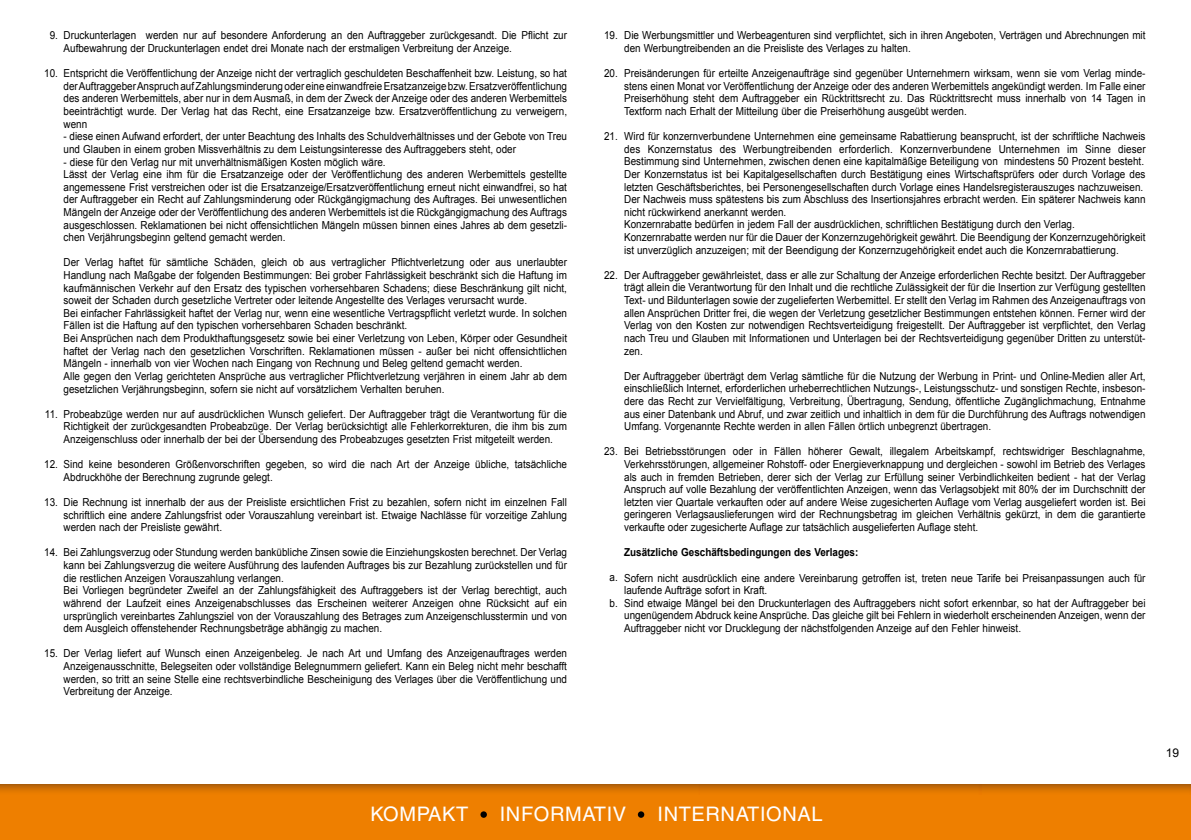
<style>
.page{position:relative;width:1191px;height:840px;background:#fff}
.page>*{position:absolute;margin:0;border:0;box-sizing:border-box;transform-origin:0 0}
.t1{font:20px "Helvetica";letter-spacing:.03em;color:#fff}
.t2{font:12px "Arial";color:#000}
.t3{font:11px/12.6px "Arial";color:#000;scale:.9 1}
.t4{font:700 11px "Arial";color:#000;scale:.9 1}
</style>
<div class="page">
<div style="left:0;top:0;width:1191px;height:839px;background:#ee7f00"></div>
<div style="left:0;top:0;width:1191px;height:783px;background:#fff"></div>
<svg style="left:638px;top:810px;width:6px;height:7px"></svg>
<svg style="left:480px;top:810px;width:7px;height:7px"></svg>
<p class="t3" style="left:50px;top:29px;width:11px">9.</p>
<p class="t3" style="left:44px;top:67px;width:17px">10.</p>
<p class="t3" style="left:64px;top:29px;width:561px">Druckunterlagen werden nur auf besondere Anforderung an den Auftraggeber zurückgesandt. Die Pflicht zur<br>Aufbewahrung der Druckunterlagen endet drei Monate nach der erstmaligen Verbreitung der Anzeige.</p>
<p class="t3" style="left:64px;top:67px;width:561px;text-align:justify">Entspricht die Veröffentlichung der Anzeige nicht der vertraglich geschuldeten Beschaffenheit bzw. Leistung, so hat der Auftraggeber Anspruch auf Zahlungsminderung oder eine einwandfreie Ersatzanzeige bzw. Ersatzveröffentlichung des anderen Werbemittels, aber nur in dem Ausmaß, in dem der Zweck der Anzeige oder des anderen Werbemittels beeinträchtigt wurde. Der Verlag hat das Recht, eine Ersatzanzeige bzw. Ersatzveröffentlichung zu verweigern, wenn</p>
<p class="t3" style="left:64px;top:130px;width:561px">- diese einen Aufwand erfordert, der unter Beachtung des Inhalts des Schuldverhältnisses und der Gebote von Treu und Glauben in einem groben Missverhältnis zu dem Leistungsinteresse des Auftraggebers steht, oder</p>
<p class="t3" style="left:64px;top:155px;width:561px">- diese für den Verlag nur mit unverhältnismäßigen Kosten möglich wäre.<br>Lässt der Verlag eine ihm für die Ersatzanzeige oder der Veröffentlichung des anderen Werbemittels gestellte angemessene Frist verstreichen oder ist die Ersatzanzeige/Ersatzveröffentlichung erneut nicht einwandfrei, so hat der Auftraggeber ein Recht auf Zahlungsminderung oder Rückgängigmachung des Auftrages. Bei unwesentlichen Mängeln der Anzeige oder der Veröffentlichung des anderen Werbemittels ist die Rückgängigmachung des Auftrags ausgeschlossen. Reklamationen bei nicht offensichtlichen Mängeln müssen binnen eines Jahres ab dem gesetzli&shy;chen Verjährungsbeginn geltend gemacht werden.</p>
<p class="t3" style="left:64px;top:256px;width:561px">Der Verlag haftet für sämtliche Schäden, gleich ob aus vertraglicher Pflichtverletzung oder aus unerlaubter Handlung nach Maßgabe der folgenden Bestimmungen: Bei grober Fahrlässigkeit beschränkt sich die Haftung im kaufmännischen Verkehr auf den Ersatz des typischen vorhersehbaren Schadens; diese Beschränkung gilt nicht, soweit der Schaden durch gesetzliche Vertreter oder leitende Angestellte des Verlages verursacht wurde.<br>Bei einfacher Fahrlässigkeit haftet der Verlag nur, wenn eine wesentliche Vertragspflicht verletzt wurde. In solchen Fällen ist die Haftung auf den typischen vorhersehbaren Schaden beschränkt.<br>Bei Ansprüchen nach dem Produkthaftungsgesetz sowie bei einer Verletzung von Leben, Körper oder Gesundheit haftet der Verlag nach den gesetzlichen Vorschriften. Reklamationen müssen - außer bei nicht offensichtlichen Mängeln - innerhalb von vier Wochen nach Eingang von Rechnung und Beleg geltend gemacht werden.<br>Alle gegen den Verlag gerichteten Ansprüche aus vertraglicher Pflichtverletzung verjähren in einem Jahr ab dem gesetzlichen Verjährungsbeginn, sofern sie nicht auf vorsätzlichem Verhalten beruhen.</p>
<p class="t3" style="left:64px;top:407px;width:561px;text-align:justify">Probeabzüge werden nur auf ausdrücklichen Wunsch geliefert. Der Auftraggeber trägt die Verantwortung für die Richtigkeit der zurückgesandten Probeabzüge. Der Verlag berücksichtigt alle Fehlerkorrekturen, die ihm bis zum Anzeigenschluss oder innerhalb der bei der Übersendung des Probeabzuges gesetzten Frist mitgeteilt werden.</p>
<p class="t3" style="left:64px;top:458px;width:561px">Sind keine besonderen Größenvorschriften gegeben, so wird die nach Art der Anzeige übliche, tatsächliche<br>Abdruckhöhe der Berechnung zugrunde gelegt.</p>
<p class="t3" style="left:64px;top:495px;width:561px;text-align:justify">Die Rechnung ist innerhalb der aus der Preisliste ersichtlichen Frist zu bezahlen, sofern nicht im einzelnen Fall schriftlich eine andere Zahlungsfrist oder Vorauszahlung vereinbart ist. Etwaige Nachlässe für vorzeitige Zahlung werden nach der Preisliste gewährt.</p>
<p class="t3" style="left:64px;top:546px;width:561px">Bei Zahlungsverzug oder Stundung werden bankübliche Zinsen sowie die Einziehungskosten berechnet. Der Verlag kann bei Zahlungsverzug die weitere Ausführung des laufenden Auftrages bis zur Bezahlung zurückstellen und für die restlichen Anzeigen Vorauszahlung verlangen.<br>Bei Vorliegen begründeter Zweifel an der Zahlungsfähigkeit des Auftraggebers ist der Verlag berechtigt, auch während der Laufzeit eines Anzeigenabschlusses das Erscheinen weiterer Anzeigen ohne Rücksicht auf ein ursprünglich vereinbartes Zahlungsziel von der Vorauszahlung des Betrages zum Anzeigenschlusstermin und von dem Ausgleich offenstehender Rechnungsbeträge abhängig zu machen.</p>
<p class="t3" style="left:64px;top:647px;width:561px;text-align:justify">Der Verlag liefert auf Wunsch einen Anzeigenbeleg. Je nach Art und Umfang des Anzeigenauftrages werden Anzeigenausschnitte, Belegseiten oder vollständige Belegnummern geliefert. Kann ein Beleg nicht mehr beschafft werden, so tritt an seine Stelle eine rechtsverbindliche Bescheinigung des Verlages über die Veröffentlichung und Verbreitung der Anzeige.</p>
<p class="t3" style="left:45px;top:407px;width:16px">11.</p>
<p class="t3" style="left:44px;top:458px;width:17px">12.</p>
<p class="t3" style="left:44px;top:495px;width:17px">13.</p>
<p class="t3" style="left:44px;top:546px;width:17px">14.</p>
<p class="t3" style="left:44px;top:647px;width:17px">15.</p>
<p class="t3" style="left:604px;top:29px;width:17px">19.</p>
<p class="t3" style="left:604px;top:67px;width:17px">20.</p>
<p class="t3" style="left:624px;top:29px;width:581px">Die Werbungsmittler und Werbeagenturen sind verpflichtet, sich in ihren Angeboten, Verträgen und Abrechnungen mit den Werbungtreibenden an die Preisliste des Verlages zu halten.</p>
<p class="t3" style="left:624px;top:67px;width:581px;text-align:justify">Preisänderungen für erteilte Anzeigenaufträge sind gegenüber Unternehmern wirksam, wenn sie vom Verlag minde&shy;stens einen Monat vor Veröffentlichung der Anzeige oder des anderen Werbemittels angekündigt werden. Im Falle einer Preiserhöhung steht dem Auftraggeber ein Rücktrittsrecht zu. Das Rücktrittsrecht muss innerhalb von 14 Tagen in Textform nach Erhalt der Mitteilung über die Preiserhöhung ausgeübt werden.</p>
<p class="t3" style="left:624px;top:130px;width:581px">Wird für konzernverbundene Unternehmen eine gemeinsame Rabattierung beansprucht, ist der schriftliche Nachweis des Konzernstatus des Werbungtreibenden erforderlich. Konzernverbundene Unternehmen im Sinne dieser Bestimmung sind Unternehmen, zwischen denen eine kapitalmäßige Beteiligung von mindestens 50 Prozent besteht.<br>Der Konzernstatus ist bei Kapitalgesellschaften durch Bestätigung eines Wirtschaftsprüfers oder durch Vorlage des letzten Geschäftsberichtes, bei Personengesellschaften durch Vorlage eines Handelsregisterauszuges nachzuweisen.<br>Der Nachweis muss spätestens bis zum Abschluss des Insertionsjahres erbracht werden. Ein späterer Nachweis kann nicht rückwirkend anerkannt werden.<br>Konzernrabatte bedürfen in jedem Fall der ausdrücklichen, schriftlichen Bestätigung durch den Verlag.<br>Konzernrabatte werden nur für die Dauer der Konzernzugehörigkeit gewährt. Die Beendigung der Konzernzugehörigkeit ist unverzüglich anzuzeigen; mit der Beendigung der Konzernzugehörigkeit endet auch die Konzernrabattierung.</p>
<p class="t3" style="left:624px;top:268px;width:581px;text-align:justify">Der Auftraggeber gewährleistet, dass er alle zur Schaltung der Anzeige erforderlichen Rechte besitzt. Der Auftraggeber trägt allein die Verantwortung für den Inhalt und die rechtliche Zulässigkeit der für die Insertion zur Verfügung gestellten Text- und Bildunterlagen sowie der zugelieferten Werbemittel. Er stellt den Verlag im Rahmen des Anzeigenauftrags von allen Ansprüchen Dritter frei, die wegen der Verletzung gesetzlicher Bestimmungen entstehen können. Ferner wird der Verlag von den Kosten zur notwendigen Rechtsverteidigung freigestellt. Der Auftraggeber ist verpflichtet, den Verlag nach Treu und Glauben mit Informationen und Unterlagen bei der Rechtsverteidigung gegenüber Dritten zu unterstüt&shy;zen.</p>
<p class="t3" style="left:624px;top:369px;width:581px;text-align:justify">Der Auftraggeber überträgt dem Verlag sämtliche für die Nutzung der Werbung in Print- und Online-Medien aller Art, einschließlich Internet, erforderlichen urheberrechtlichen Nutzungs-, Leistungsschutz- und sonstigen Rechte, insbeson&shy;dere das Recht zur Vervielfältigung, Verbreitung, Übertragung, Sendung, öffentliche Zugänglichmachung, Entnahme aus einer Datenbank und Abruf, und zwar zeitlich und inhaltlich in dem für die Durchführung des Auftrags notwendigen Umfang. Vorgenannte Rechte werden in allen Fällen örtlich unbegrenzt übertragen.</p>
<p class="t3" style="left:624px;top:445px;width:581px;text-align:justify">Bei Betriebsstörungen oder in Fällen höherer Gewalt, illegalem Arbeitskampf, rechtswidriger Beschlagnahme, Verkehrsstörungen, allgemeiner Rohstoff- oder Energieverknappung und dergleichen - sowohl im Betrieb des Verlages als auch in fremden Betrieben, derer sich der Verlag zur Erfüllung seiner Verbindlichkeiten bedient - hat der Verlag Anspruch auf volle Bezahlung der veröffentlichten Anzeigen, wenn das Verlagsobjekt mit 80% der im Durchschnitt der letzten vier Quartale verkauften oder auf andere Weise zugesicherten Auflage vom Verlag ausgeliefert worden ist. Bei geringeren Verlagsauslieferungen wird der Rechnungsbetrag im gleichen Verhältnis gekürzt, in dem die garantierte verkaufte oder zugesicherte Auflage zur tatsächlich ausgelieferten Auflage steht.</p>
<p class="t4" style="left:624px;top:544px;width:262px">Zusätzliche Geschäftsbedingungen des Verlages:</p>
<p class="t3" style="left:624px;top:571px;width:581px">Sofern nicht ausdrücklich eine andere Vereinbarung getroffen ist, treten neue Tarife bei Preisanpas sungen auch für laufende Aufträge sofort in Kraft.<br>Sind etwaige Mängel bei den Druckunterlagen des Auftraggebers nicht sofort erkennbar, so hat der Auftraggeber bei ungenügendem Abdruck keine Ansprüche. Das gleiche gilt bei Fehlern in wiederholt er schei nenden Anzeigen, wenn der Auftraggeber nicht vor Drucklegung der nächstfolgenden Anzeige auf den Fehler hinweist.</p>
<p class="t3" style="left:604px;top:130px;width:17px">21.</p>
<p class="t3" style="left:604px;top:268px;width:17px">22.</p>
<p class="t3" style="left:604px;top:445px;width:17px">23.</p>
<p class="t3" style="left:609px;top:571px;width:11px">a.</p>
<p class="t3" style="left:609px;top:596px;width:11px">b.</p>
<h1 class="t1" style="left:370px;top:802px;width:99px">KOMPAKT</h1>
<h1 class="t1" style="left:500px;top:802px;width:128px">INFORMATIV</h1>
<h1 class="t1" style="left:657px;top:802px;width:166px">INTERNATIONAL</h1>
<p class="t2" style="left:1165px;top:744px;width:15px">19</p>
</div>
